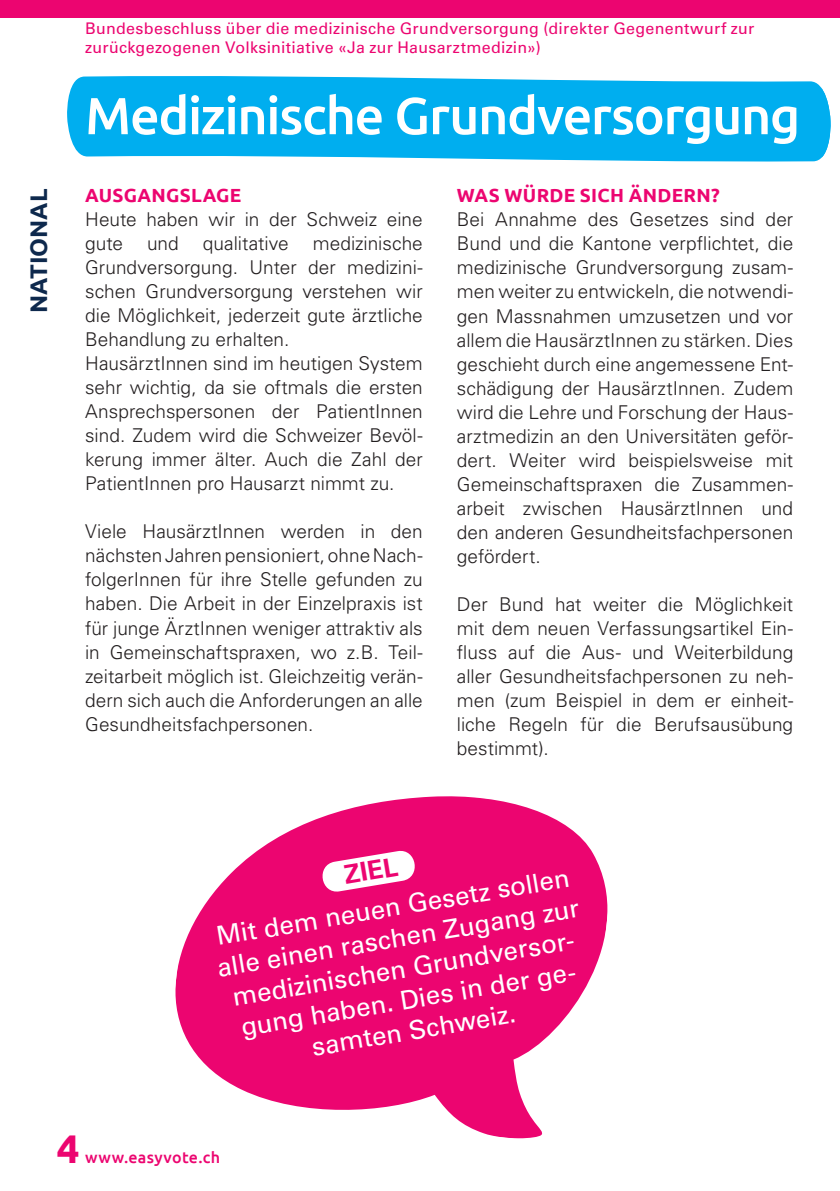
<style>
.page{position:relative;width:840px;height:1191px;background:#fff}
.page>*{position:absolute;margin:0;border:0;box-sizing:border-box;transform-origin:0 0}
.t1{font:500 52px "Ubuntu";letter-spacing:-.025em;color:#fff}
.t2{font:700 40px "Ubuntu";color:#ec0570}
.t3{font:26px/31.2px "Univers LT Std";color:#fff;text-align:center}
.t4{font:700 26px "Univers LT Std";color:#ec0570}
.t5{font:700 24px "Ubuntu";letter-spacing:.005em;color:#0e294d}
.t6{font:300 19px/24px "Univers LT Std";color:#231f20;text-align:justify}
.t7{font:700 19px "Ubuntu";letter-spacing:.015em;color:#ec0570}
.t8{font:16px/19.2px "Univers LT Std";letter-spacing:.015em;color:#ec0570}
.t9{font:500 16px "Ubuntu";letter-spacing:.02em;color:#ec0570}
</style>
<div class="page">
<div style="left:0;top:0;width:839px;height:18px;background:#ec0570"></div>
<svg style="left:67px;top:76px;width:764px;height:86px;background:#14b4f0"></svg>
<svg style="left:175px;top:796px;width:433px;height:343px;fill:#ec0570"></svg>
<svg style="left:315px;top:848px;width:106px;height:46px"></svg>
<p class="t5" style="left:24px;top:313px;width:126px;rotate:-90deg">NATIONAL</p>
<p class="t8" style="left:85px;top:19px;width:670px">Bundesbeschluss über die medizinische Grundversorgung (direkter Gegenentwurf zur zurückgezogenen Volksinitiative «Ja zur Hausarztmedizin»)</p>
<h1 class="t1" style="left:85px;top:83px;width:716px">Medizinische Grundversorgung</h1>
<p class="t7" style="left:85px;top:184px;width:158px">AUSGANGSLAGE</p>
<p class="t6" style="left:85px;top:208px;width:339px">Heute haben wir in der Schweiz eine gute</p>
<p class="t6" style="left:85px;top:232px;width:339px;text-align:left;text-indent:227px">medizinische Grundversorgung. Unter der medizini&shy;schen Grundversorgung verstehen wir die Möglichkeit, jederzeit gute ärztliche Behandlung zu erhalten.<br>HausärztInnen sind im heutigen System sehr wichtig, da sie oftmals die ersten Ansprechspersonen der PatientInnen sind. Zudem wird die Schweizer Bevöl&shy;kerung immer älter. Auch die Zahl der PatientInnen pro Hausarzt nimmt zu.</p>
<p class="t6" style="left:85px;top:520px;width:339px">Viele HausärztInnen werden in den nächsten Jahren pensioniert, ohne Nach&shy;folgerInnen für ihre Stelle gefunden zu haben. Die Arbeit in der Einzelpraxis ist für junge ÄrztInnen weniger attraktiv als in Gemeinschaftspraxen, wo z.B. Teil&shy;zeitarbeit möglich ist. Gleichzeitig verän&shy;dern sich auch die Anforderungen an alle Gesundheitsfachpersonen.</p>
<p class="t6" style="left:147px;top:232px;width:33px">und</p>
<p class="t6" style="left:203px;top:232px;width:87px">qualitative</p>
<p class="t7" style="left:456px;top:184px;width:264px">WAS WÜRDE SICH ÄNDERN?</p>
<p class="t6" style="left:456px;top:208px;width:338px">Bei Annahme des Gesetzes sind der Bund und die Kantone verpflichtet, die medizinische Grundversorgung zusam&shy;men weiter zu entwickeln, die notwendi&shy;gen Massnahmen umzusetzen und vor allem die HausärztInnen zu stärken. Dies geschieht durch eine angemessene Ent&shy;schädigung der HausärztInnen. Zudem wird die Lehre und Forschung der Haus&shy;arztmedizin an den Universitäten geför&shy;dert. Weiter wird beispielsweise mit Gemeinschaftspraxen die Zusammen&shy;arbeit zwischen HausärztInnen und den anderen Gesundheitsfachpersonen gefördert.</p>
<p class="t6" style="left:456px;top:592px;width:338px">Der Bund hat weiter die Möglichkeit mit dem neuen Verfassungsartikel Ein&shy;fluss auf die Aus- und Weiterbildung aller Gesundheitsfachpersonen zu neh&shy;men (zum Beispiel in dem er einheit&shy;liche Regeln für die Berufsausübung bestimmt).</p>
<h3 class="t4" style="left:342px;top:860px;width:55px;rotate:-9deg">ZIEL</h3>
<h3 class="t3" style="left:210px;top:920px;width:368px;rotate:-9deg">Mit dem neuen Gesetz sollen alle einen raschen Zugang zur medizinischen Grundversor&shy;gung haben. Dies in der ge&shy;samten Schweiz.</h3>
<h2 class="t2" style="left:57px;top:1124px;width:24px">4</h2>
<p class="t9" style="left:85px;top:1147px;width:136px">www.easyvote.ch</p>
</div>
